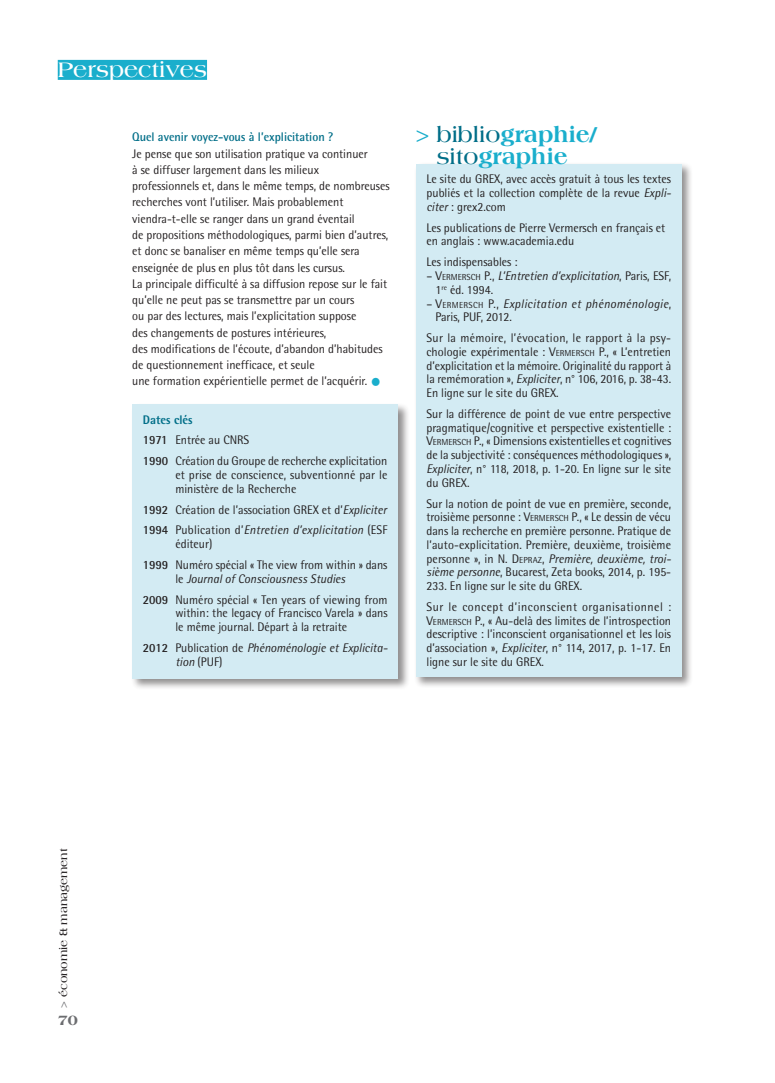
<style>
.page{position:relative;width:775px;height:1083px;background:#fff}
.page>*{position:absolute;margin:0;border:0;box-sizing:border-box;transform-origin:0 0}
.t1{font:800 22.5px/22.5px "Americana Std";color:#1aaecc;text-align:center}
.t2{font:700 22.5px "Americana Std";color:#fff}
.t3{font:800 15px "Americana Std";color:#6c6d70}
.t4{font:12.5px/13.8px "Rotis Semi Sans Std";color:#231f20;scale:.95 1}
.t5{font:italic 12.5px/13.8px "Rotis Semi Sans Std";color:#231f20;scale:.95 1}
.t6{font:italic 12.5px/13.8px "Rotis Semi Sans Std";letter-spacing:.03em;color:#231f20;scale:.95 1}
.t7{font:700 12.5px "Rotis Semi Sans Std";color:#006e88;scale:.95 1}
.t8{font:700 11.25px "Americana Std";color:#231f20}
.s1{font-size:22.5px;color:#1aaecc}
.s2{font-weight:800;color:#006e88}
.s3{font-weight:700}
.s4{font-style:italic}
.s5{font-weight:700;font-style:normal}
.s6{font-style:normal}
.s7{font-weight:700;color:#006e88}
.s8{font-style:normal;font-size:8.75px}
.s9{font-style:inherit}
.s10{font-size:8.75px}
.s11{color:#6c6d70}
.s12{font-family:"Rotis Semi Sans Std"}
</style>
<div class="page">
<div style="left:130px;top:402px;width:280px;height:288px;background:#231f20;opacity:.5"></div>
<div style="left:132px;top:404px;width:266px;height:275px;background:#d3ebf3"></div>
<div style="left:414px;top:162px;width:279px;height:527px;background:#231f20;opacity:.5"></div>
<div style="left:416px;top:164px;width:265px;height:513px;background:#d3ebf3"></div>
<div style="left:58px;top:60px;width:149px;height:20px;background:#1aaecc"></div>
<h1 class="t2" style="left:58px;top:57px;width:151px">Perspectives</h1>
<p class="t7" style="left:132px;top:130px;width:213px">Quel avenir voyez-vous à l’explicitation ?</p>
<p class="t4" style="left:132px;top:145px;width:272px;line-height:16.2px">Je pense que son utilisation pratique va continuer<br>à se diffuser largement dans les milieux<br>professionnels et, dans le même temps, de nombreuses recherches vont l’utiliser. Mais probablement viendra-t-elle se ranger dans un grand éventail<br>de propositions méthodologiques, parmi bien d’autres, et donc se banaliser en même temps qu’elle sera enseignée de plus en plus tôt dans les cursus.<br>La principale difficulté à sa diffusion repose sur le fait qu’elle ne peut pas se transmettre par un cours<br>ou par des lectures, mais l’explicitation suppose<br>des changements de postures intérieures,<br>des modifications de l’écoute, d’abandon d’habitudes de questionnement inefficace, et seule<br>une formation expérientielle permet de l’acquérir. <span class="s1">•</span></p>
<p class="t4" style="left:143px;top:409px;width:259px;line-height:20.9px"><span class="s2">Dates clés<br></span><span class="s3">1971</span> Entrée au CNRS<br><span class="s3">1990</span> Création du Groupe de recherche explicitation</p>
<p class="t4" style="left:175px;top:468px;width:225px">et prise de conscience, subventionné par le ministère de la Recherche</p>
<p class="t4" style="left:143px;top:499px;width:259px;line-height:20.9px"><span class="s3">1992</span> Création de l’association GREX et d’<span class="s4">Expliciter<br></span><span class="s3">1994</span> Publication d’<span class="s4">Entretien d’explicitation</span> (ESF</p>
<p class="t4" style="left:143px;top:533px;width:259px;line-height:20.9px;text-indent:33px">éditeur)<br><span class="s3">1999</span> Numéro spécial « The view from within » dans</p>
<p class="t4" style="left:143px;top:568px;width:259px;line-height:20.9px;text-indent:33px">le <span class="s4">Journal of Consciousness Studies<br></span><span class="s3">2009</span> Numéro spécial « Ten years of viewing from</p>
<p class="t4" style="left:175px;top:606px;width:225px">within: the legacy of Francisco Varela » dans le même journal. Départ à la retraite</p>
<p class="t5" style="left:175px;top:641px;width:225px;text-indent:-33px"><span class="s5">2012</span> <span class="s6">Publication de</span> Phénoménologie et Explicita&shy;tion <span class="s6">(PUF)</span></p>
<h1 class="t1" style="left:416px;top:123px;width:182px"><span class="s3">&gt;</span> <span class="s7">biblio</span>graphie/ <span class="s7">sito</span>graphie</h1>
<p class="t4" style="left:426px;top:172px;width:259px;text-align:justify">Le site du GREX, avec accès gratuit à tous les textes publiés et la collection complète de la revue <span class="s4">Expli&shy;citer</span> : grex2.com</p>
<p class="t4" style="left:426px;top:220px;width:253px">Les publications de Pierre Vermersch en français et en anglais : www.academia.edu</p>
<p class="t4" style="left:426px;top:255px;width:97px">Les indispensables :</p>
<p class="t5" style="left:435px;top:269px;width:249px;text-indent:-9px"><span class="s6">–</span> <span class="s6">V</span><span class="s8">ERM ERSCH</span> <span class="s6">P.,</span> L’Entretien d’explicitation<span class="s6">, Paris, ESF,<br>1</span><sup>re</sup> <span class="s6">éd. 1994.</span></p>
<p class="t6" style="left:435px;top:296px;width:249px;text-indent:-9px"><span class="s6">–</span> <span class="s6">V</span><span class="s8">ERM ERSCH</span> <span class="s6">P.,</span> Explicitation et phénoménologie<span class="s6">,<br>Paris, PUF, 2012.</span></p>
<p class="t4" style="left:426px;top:331px;width:259px;text-align:justify">Sur la mémoire, l’évocation, le rapport à la psy&shy;chologie expérimentale : <span class="s9">V</span><span class="s10">ERM ERSCH</span> P., « L’entretien d’explicitation et la mémoire. Originalité du rapport à la remémoration », <span class="s4">Expliciter</span>, n° 106, 2016, p. 38-43.<br>En ligne sur le site du GREX.</p>
<p class="t4" style="left:426px;top:407px;width:259px;text-align:justify">Sur la différence de point de vue entre perspective pragmatique/cognitive et perspective existentielle :<br><span class="s9">V</span><span class="s10">ERM ERSCH</span> P., « Dimensions existentielles et cognitives de la subjectivité : conséquences méthodologiques », <span class="s4">Expliciter</span>, n° 118, 2018, p. 1-20. En ligne sur le site du GREX.</p>
<p class="t4" style="left:426px;top:496px;width:259px;text-align:justify">Sur la notion de point de vue en première, seconde, troisième personne : <span class="s9">V</span><span class="s10">ERM ERSCH</span> P., « Le dessin de vécu dans la recherche en première personne. Pratique de l’auto-explicitation. Première, deuxième, troisième personne », in N. <span class="s9">D</span> <span class="s10">EPRAZ</span>, <span class="s4">Première, deuxième, troi&shy;sième personne</span>, Bucarest, Zeta books, 2014, p. 195- 233. En ligne sur le site du GREX.</p>
<p class="t4" style="left:426px;top:600px;width:259px;text-align:justify">Sur le concept d’inconscient organisationnel :<br><span class="s9">V</span><span class="s10">ERM ERSCH</span> P., « Au-delà des limites de l’introspection descriptive : l’inconscient organisationnel et les lois d’association », <span class="s4">Expliciter</span>, n° 114, 2017, p. 1-17. En ligne sur le site du GREX.</p>
<p class="t8" style="left:57px;top:1007px;width:160px;rotate:-90deg"><span class="s11">&gt;</span> économie <span class="s12">&amp;</span> management</p>
<p class="t3" style="left:58px;top:1011px;width:22px">70</p>
</div>
